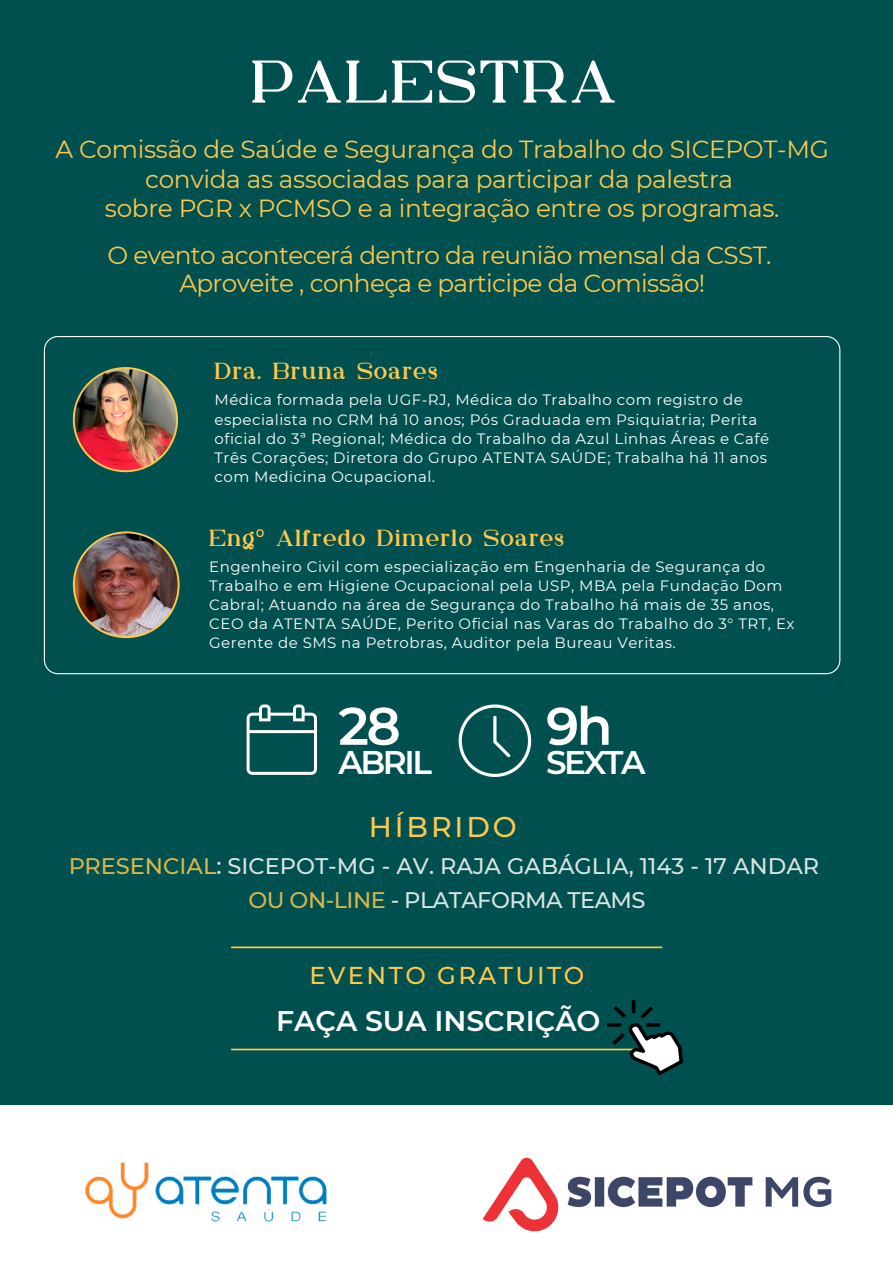
<style>
.page{position:relative;width:893px;height:1263px;background:#00504f}
.page>*{position:absolute;margin:0;border:0;box-sizing:border-box;transform-origin:0 0}
.t1{font:60px "Kuchek";letter-spacing:.045em;color:#fff}
.t2{font:600 52.72px "Montserrat";color:#fff}
.t3{font:600 32.78px "Montserrat";letter-spacing:-.075em;color:#fff}
.t4{font:500 28.5px "Montserrat";letter-spacing:.1em;color:#fec84d}
.t5{font:600 28.35px "Montserrat";color:#fff}
.t6{font:24.75px/29.2px "Montserrat";letter-spacing:-.015em;color:#fec84d;text-align:center}
.t7{font:500 24.3px "Montserrat";letter-spacing:.1em;color:#fec84d}
.t8{font:23.25px "Kuchek";letter-spacing:.055em;color:#fec84d}
.t9{font:500 22.5px/33.8px "Montserrat";color:#fff;text-align:center}
.t10{font:15px/19.1px "Montserrat";letter-spacing:.03em;color:#fff}
.s1{font-family:"Noto Sans"}
.s2{color:#fec84d}
</style>
<div class="page">
<svg style="left:44px;top:336px;width:796px;height:338px"></svg>
<svg style="left:458px;top:704px;width:73px;height:73px"></svg>
<svg style="left:247px;top:704px;width:70px;height:71px"></svg>
<hr style="left:232px;top:946px;width:430px;height:2px;background:#fec84d">
<hr style="left:232px;top:1049px;width:430px;height:1px;background:#fec84d">
<div style="left:0;top:1105px;width:893px;height:158px;background:#fff"></div>
<img style="left:85px;top:1162px;width:242px;height:60px">
<img style="left:482px;top:1157px;width:350px;height:75px">
<img style="left:608px;top:1000px;width:74px;height:74px">
<img style="left:73px;top:367px;width:105px;height:105px">
<img style="left:73px;top:531px;width:107px;height:107px">
<h1 class="t1" style="left:251px;top:56px;width:367px">PALESTRA</h1>
<h3 class="t6" style="left:56px;top:135px;width:775px">A Comissão de Saúde e Segurança do Trabalho do SICEPOT-MG convida as associadas para participar da palestra<br>sobre PGR x PCMSO e a integração entre os programas.</h3>
<h3 class="t6" style="left:107px;top:241px;width:665px;line-height:28.1px">O evento acontecerá dentro da reunião mensal da CSST.<br>Aproveite , conheça e participe da Comissão!</h3>
<h3 class="t8" style="left:214px;top:360px;width:224px">Dra. Bruna Soares</h3>
<p class="t10" style="left:214px;top:390px;width:556px">Médica formada pela UGF-RJ, Médica do Trabalho com registro de especialista no CRM há 10 anos; Pós Graduada em Psiquiatria; Perita oficial do 3ª Regional; Médica do Trabalho da Azul Linhas Áreas e Café Três Corações; Diretora do Grupo ATENTA SAÚDE; Trabalha há 11 anos com Medicina Ocupacional.</p>
<h3 class="t8" style="left:209px;top:528px;width:356px">Eng<span class="s1">º</span> Alfredo Dimerlo Soares</h3>
<p class="t10" style="left:209px;top:557px;width:587px">Engenheiro Civil com especialização em Engenharia de Segurança do Trabalho e em Higiene Ocupacional pela USP, MBA pela Fundação Dom Cabral; Atuando na área de Segurança do Trabalho há mais de 35 anos, CEO da ATENTA SAÚDE, Perito Oficial nas Varas do Trabalho do 3° TRT, Ex Gerente de SMS na Petrobras, Auditor pela Bureau Veritas.</p>
<h2 class="t2" style="left:338px;top:694px;width:64px">28</h2>
<h2 class="t2" style="left:546px;top:694px;width:68px">9h</h2>
<h3 class="t3" style="left:546px;top:742px;width:101px">SEXTA</h3>
<h3 class="t3" style="left:338px;top:742px;width:95px">ABRIL</h3>
<h3 class="t4" style="left:369px;top:809px;width:149px">HÍBRIDO</h3>
<h3 class="t9" style="left:68px;top:849px;width:752px"><span class="s2">PRESENCIAL</span>: SICEPOT-MG - AV. RAJA GABÁGLIA, 1143 - 17 ANDAR<br><span class="s2">OU ON-LINE</span> - PLATAFORMA TEAMS</h3>
<h3 class="t7" style="left:309px;top:961px;width:276px">EVENTO GRATUITO</h3>
<h3 class="t5" style="left:276px;top:1003px;width:326px">FAÇA SUA INSCRIÇÃO</h3>
</div>
